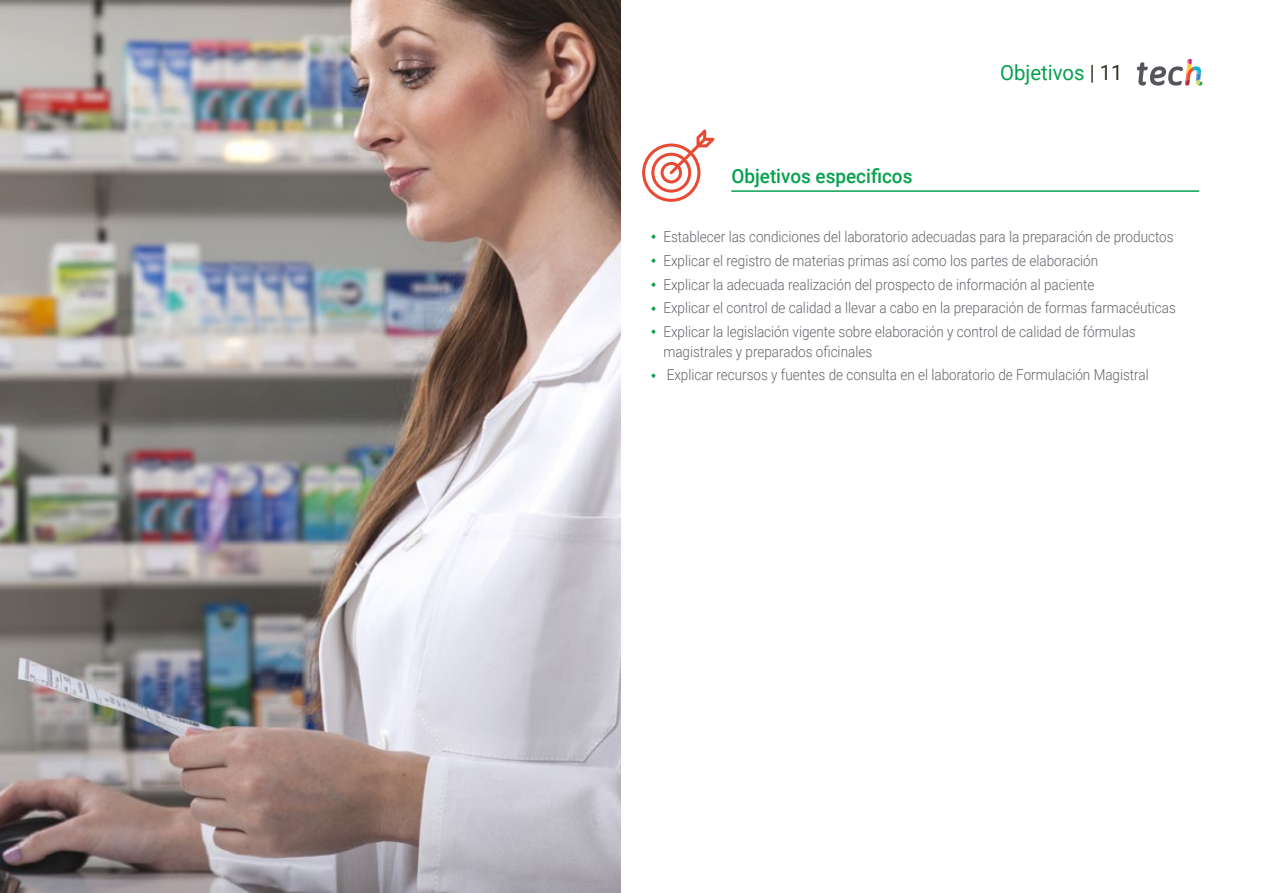
<style>
.page{position:relative;width:1263px;height:893px;background:#fff}
.page>*{position:absolute;margin:0;border:0;box-sizing:border-box;transform-origin:0 0}
.t1{font:21px "Roboto";color:#04a14d}
.t2{font:500 19.5px "Roboto";color:#04a14d}
.t3{font:300 15px/23.7px "Roboto";color:#61646a;scale:.9 1}
.s1{color:#312e20}
</style>
<div class="page">
<svg style="left:642px;top:129px;width:72px;height:73px"></svg>
<hr style="left:731px;top:191px;width:468px;height:1px;background:#04a14d">
<img style="left:0;top:0;width:621px;height:893px">
<svg style="left:1137px;top:59px;width:65px;height:27px"></svg>
<h2 class="t2" style="left:731px;top:162px;width:183px">Objetivos especificos</h2>
<h1 class="t1" style="left:1000px;top:57px;width:124px">Objetivos <span class="s1">| 11</span></h1>
<p class="t3" style="left:663px;top:224px;width:571px">Establecer las condiciones del laboratorio adecuadas para la preparación de productos Explicar el registro de materias primas así como los partes de elaboración<br>Explicar la adecuada realización del prospecto de información al paciente<br>Explicar el control de calidad a llevar a cabo en la preparación de formas farmacéuticas Explicar la legislación vigente sobre elaboración y control de calidad de fórmulas</p>
<p class="t3" style="left:663px;top:339px;width:541px">magistrales y preparados oficinales<br>Explicar recursos y fuentes de consulta en el laboratorio de Formulación Magistral</p>
</div>
